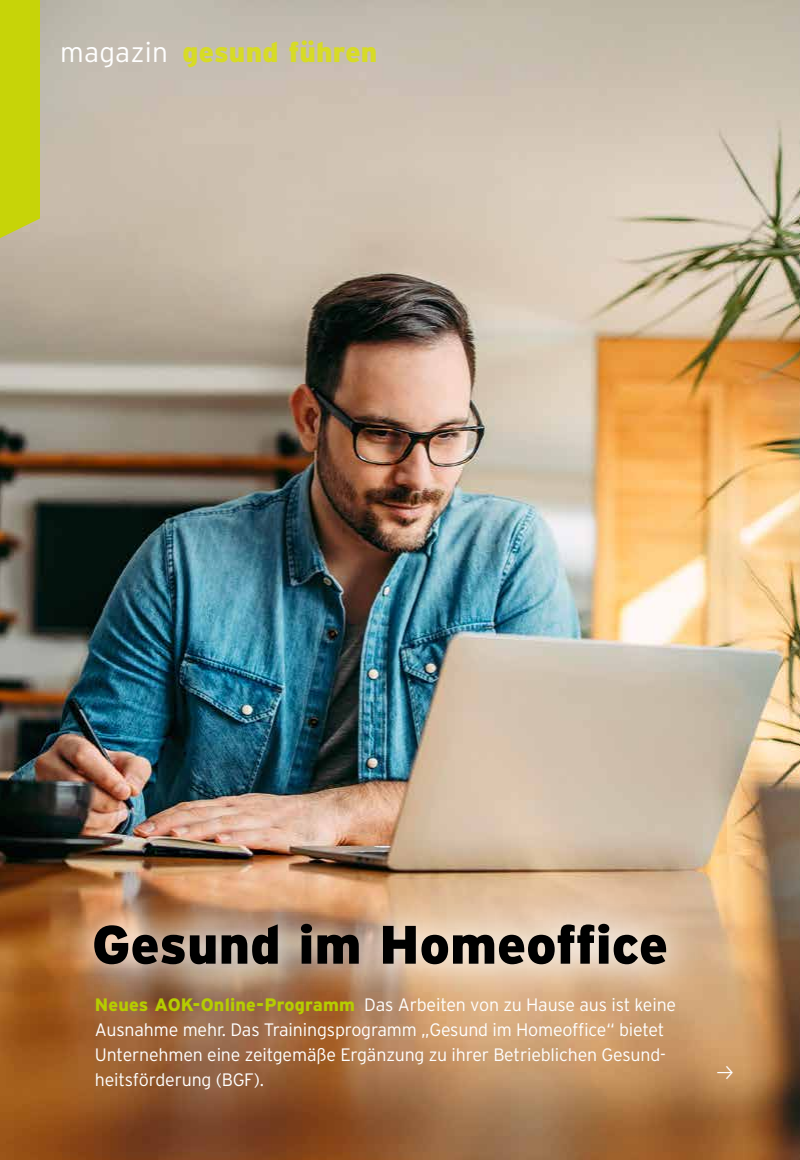
<style>
.page{position:relative;width:800px;height:1160px;background:#fff}
.page>*{position:absolute;margin:0;border:0;box-sizing:border-box;transform-origin:0 0}
.t1{font:900 54px "Interstate";color:#000}
.t2{font:900 28px "Impulse Interstate";letter-spacing:.01em;color:#d7db26}
.t3{font:300 18px/25px "Interstate";letter-spacing:-.01em;color:#fff}
.s1{font-family:"Interstate";font-weight:300;color:#fff}
.s2{font-weight:800;color:#b6cd00}
</style>
<div class="page">
<img style="left:0;top:0;width:800px;height:1160px">
<div style="left:0;top:0;width:40px;height:238px;background:#c7d408"></div>
<div style="left:55px;top:885px;width:650px;height:119px;background:#fff;opacity:.75"></div>
<svg style="left:717px;top:1065px;width:16px;height:14px"></svg>
<h2 class="t2" style="left:60px;top:37px;width:319px"><span class="s1">magazin</span> gesund führen</h2>
<h1 class="t1" style="left:92px;top:912px;width:578px">Gesund im Homeoffice</h1>
<p class="t3" style="left:95px;top:992px;width:583px"><span class="s2">Neues AOK-Online-Programm</span> Das Arbeiten von zu Hause aus ist keine Ausnahme mehr. Das Trainingsprogramm „Gesund im Homeoffice“ bietet Unternehmen eine zeitgemäße Ergänzung zu ihrer Betrieblichen Gesund&shy;heitsförderung (BGF).</p>
</div>
